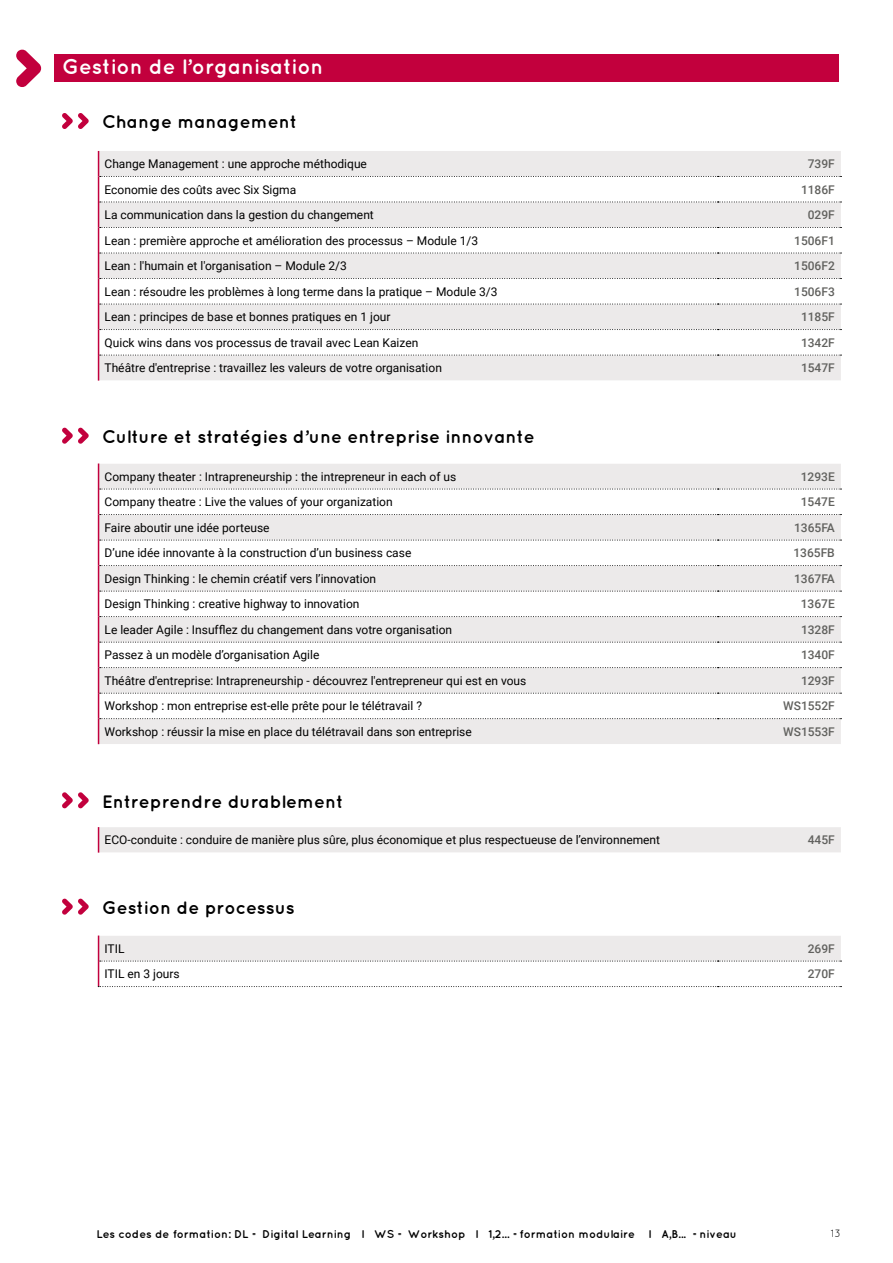
<style>
.page{position:relative;width:893px;height:1263px;background:#fff}
.page>*{position:absolute;margin:0;border:0;box-sizing:border-box;transform-origin:0 0}
.t1{font:700 21px "Quicksand";color:#fff}
.t2{font:700 18px "Quicksand";color:#000}
.t3{font:12px "Roboto";color:#000}
.t4{font:500 12px "Roboto";color:#61615e}
.t5{font:700 11.25px "Quicksand";color:#000}
.t6{font:10.5px "Quicksand";color:#000}
</style>
<div class="page">
<svg style="left:99px;top:744px;width:742px;height:244px"></svg>
<svg style="left:98px;top:151px;width:743px;height:230px"></svg>
<svg style="left:98px;top:463px;width:743px;height:281px"></svg>
<svg style="left:98px;top:827px;width:1px;height:26px"></svg>
<svg style="left:98px;top:935px;width:743px;height:52px"></svg>
<div style="left:54px;top:54px;width:785px;height:27px;background:#c2003d"></div>
<svg style="left:16px;top:49px;width:25px;height:38px"></svg>
<svg style="left:62px;top:113px;width:27px;height:16px"></svg>
<svg style="left:62px;top:427px;width:27px;height:17px"></svg>
<svg style="left:62px;top:792px;width:27px;height:16px"></svg>
<svg style="left:62px;top:898px;width:27px;height:17px"></svg>
<h1 class="t1" style="left:62px;top:54px;width:263px">Gestion de l’organisation</h1>
<h2 class="t2" style="left:102px;top:111px;width:196px">Change management</h2>
<p class="t3" style="left:105px;top:156px;width:264px">Change Management : une approche méthodique</p>
<p class="t4" style="left:808px;top:156px;width:29px">739F</p>
<p class="t3" style="left:105px;top:181px;width:193px">Economie des coûts avec Six Sigma</p>
<p class="t4" style="left:801px;top:181px;width:35px">1186F</p>
<p class="t3" style="left:105px;top:207px;width:271px">La communication dans la gestion du changement</p>
<p class="t4" style="left:808px;top:207px;width:29px">029F</p>
<p class="t3" style="left:105px;top:232px;width:375px">Lean : première approche et amélioration des processus – Module 1/3</p>
<p class="t4" style="left:794px;top:232px;width:42px">1506F1</p>
<p class="t3" style="left:105px;top:258px;width:244px">Lean : l'humain et l'organisation – Module 2/3</p>
<p class="t4" style="left:794px;top:258px;width:42px">1506F2</p>
<p class="t3" style="left:105px;top:283px;width:394px">Lean : résoudre les problèmes à long terme dans la pratique – Module 3/3</p>
<p class="t4" style="left:794px;top:283px;width:42px">1506F3</p>
<p class="t3" style="left:105px;top:309px;width:287px">Lean : principes de base et bonnes pratiques en 1 jour</p>
<p class="t4" style="left:801px;top:309px;width:35px">1185F</p>
<p class="t3" style="left:105px;top:334px;width:315px">Quick wins dans vos processus de travail avec Lean Kaizen</p>
<p class="t4" style="left:801px;top:334px;width:35px">1342F</p>
<p class="t3" style="left:105px;top:360px;width:339px">Théâtre d'entreprise : travaillez les valeurs de votre organisation</p>
<p class="t4" style="left:801px;top:360px;width:35px">1547F</p>
<h2 class="t2" style="left:102px;top:426px;width:434px">Culture et stratégies d’une entreprise innovante</h2>
<p class="t3" style="left:105px;top:468px;width:353px">Company theater : Intrapreneurship : the intrepreneur in each of us</p>
<p class="t4" style="left:801px;top:468px;width:36px">1293E</p>
<p class="t3" style="left:105px;top:494px;width:290px">Company theatre : Live the values of your organization</p>
<p class="t4" style="left:801px;top:494px;width:36px">1547E</p>
<p class="t3" style="left:105px;top:519px;width:167px">Faire aboutir une idée porteuse</p>
<p class="t4" style="left:794px;top:519px;width:42px">1365FA</p>
<p class="t3" style="left:105px;top:545px;width:308px">D’une idée innovante à la construction d’un business case</p>
<p class="t4" style="left:793px;top:545px;width:43px">1365FB</p>
<p class="t3" style="left:105px;top:570px;width:273px">Design Thinking : le chemin créatif vers l’innovation</p>
<p class="t4" style="left:794px;top:570px;width:42px">1367FA</p>
<p class="t3" style="left:105px;top:596px;width:256px">Design Thinking : creative highway to innovation</p>
<p class="t4" style="left:801px;top:596px;width:36px">1367E</p>
<p class="t3" style="left:105px;top:621px;width:349px">Le leader Agile : Insufflez du changement dans votre organisation</p>
<p class="t4" style="left:801px;top:621px;width:35px">1328F</p>
<p class="t3" style="left:105px;top:647px;width:216px">Passez à un modèle d’organisation Agile</p>
<p class="t4" style="left:801px;top:647px;width:35px">1340F</p>
<p class="t3" style="left:105px;top:672px;width:423px">Théâtre d'entreprise: Intrapreneurship - découvrez l'entrepreneur qui est en vous</p>
<p class="t4" style="left:801px;top:672px;width:35px">1293F</p>
<p class="t3" style="left:105px;top:698px;width:319px">Workshop : mon entreprise est-elle prête pour le télétravail ?</p>
<p class="t4" style="left:783px;top:698px;width:53px">WS1552F</p>
<p class="t3" style="left:105px;top:723px;width:369px">Workshop : réussir la mise en place du télétravail dans son entreprise</p>
<p class="t4" style="left:783px;top:723px;width:53px">WS1553F</p>
<h2 class="t2" style="left:102px;top:791px;width:243px">Entreprendre durablement</h2>
<p class="t3" style="left:105px;top:832px;width:557px">ECO-conduite : conduire de manière plus sûre, plus économique et plus respectueuse de l’environnement</p>
<p class="t4" style="left:808px;top:832px;width:29px">445F</p>
<h2 class="t2" style="left:102px;top:897px;width:194px">Gestion de processus</h2>
<p class="t3" style="left:105px;top:940px;width:21px">ITIL</p>
<p class="t4" style="left:808px;top:940px;width:29px">269F</p>
<p class="t3" style="left:105px;top:966px;width:77px">ITIL en 3 jours</p>
<p class="t4" style="left:808px;top:966px;width:29px">270F</p>
<p class="t5" style="left:96px;top:1227px;width:642px">Les codes de formation: DL = Digital Learning l WS = Workshop l 1,2... =formation modulaire l A,B... =niveau</p>
<p class="t6" style="left:831px;top:1227px;width:11px">13</p>
</div>
